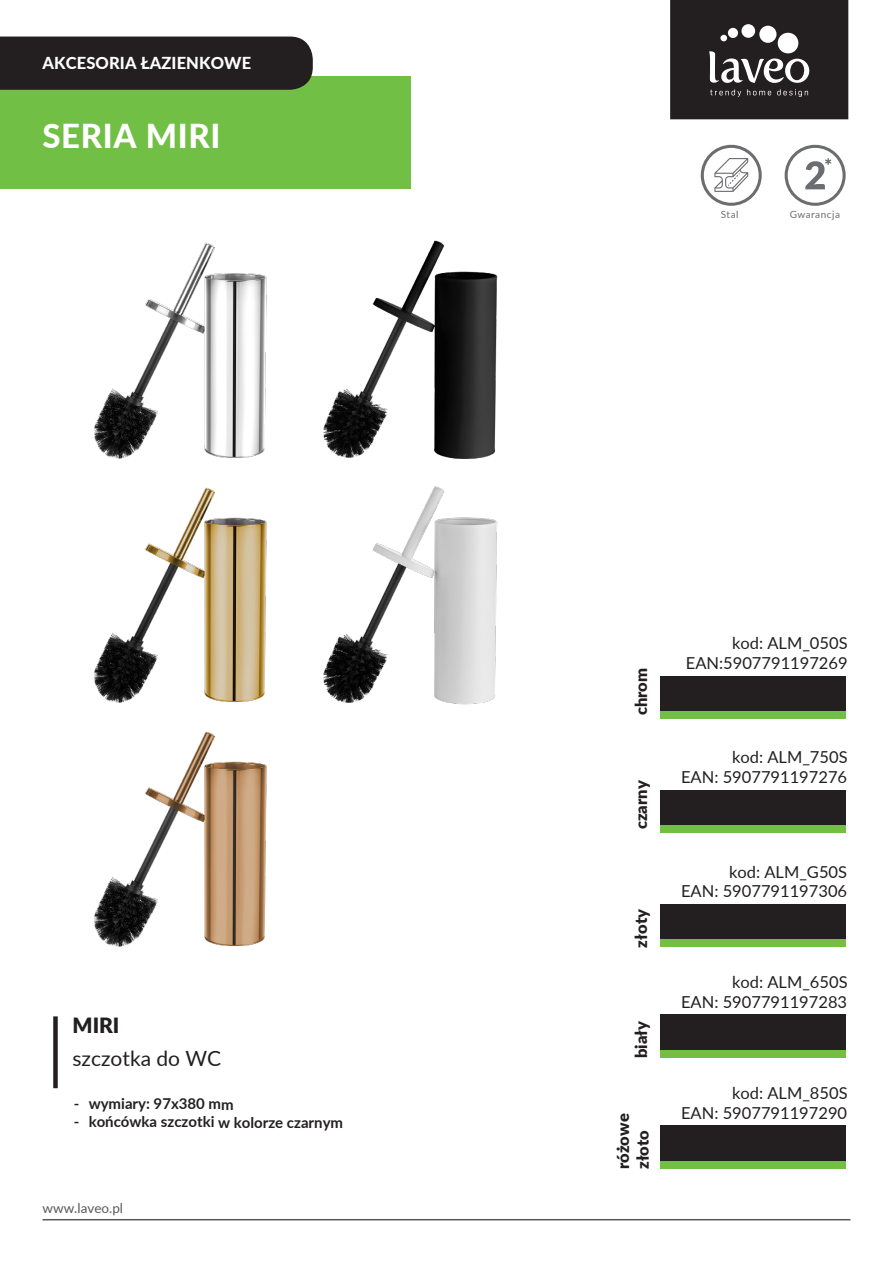
<style>
.page{position:relative;width:893px;height:1263px;background:#fff}
.page>*{position:absolute;margin:0;border:0;box-sizing:border-box;transform-origin:0 0}
.t1{font:800 33px "Lato";letter-spacing:.02em;color:#fff}
.t2{font:21px "Lato";color:#231f20}
.t3{font:900 21px "Lato";color:#231f20}
.t4{font:16.5px/19.8px "Lato";color:#231f20;text-align:right}
.t5{font:900 16.5px/19.8px "Lato";color:#231f20}
.t6{font:800 16.5px "Lato";letter-spacing:.005em;color:#fff}
.t7{font:700 15px "Lato";color:#231f20}
.t8{font:13.5px "Lato";color:#57585a}
.t9{font:10.05px "Lato";letter-spacing:.055em;color:#6c6d70}
</style>
<div class="page">
<div style="left:660px;top:790px;width:186px;height:35px;background:#231f20"></div>
<div style="left:660px;top:825px;width:186px;height:8px;background:#71bf44"></div>
<div style="left:660px;top:904px;width:186px;height:35px;background:#231f20"></div>
<div style="left:660px;top:939px;width:186px;height:8px;background:#71bf44"></div>
<div style="left:53px;top:1016px;width:5px;height:72px;background:#231f20"></div>
<div style="left:660px;top:676px;width:186px;height:35px;background:#231f20"></div>
<div style="left:660px;top:711px;width:186px;height:8px;background:#71bf44"></div>
<div style="left:660px;top:1015px;width:186px;height:35px;background:#231f20"></div>
<div style="left:660px;top:1050px;width:186px;height:8px;background:#71bf44"></div>
<svg style="left:670px;top:0;width:178px;height:119px;background:#383435"></svg>
<div style="left:0;top:76px;width:411px;height:113px;background:#71bf44"></div>
<div style="left:0;top:37px;width:313px;height:53px;background:#231f20"></div>
<svg style="left:701px;top:145px;width:61px;height:61px"></svg>
<svg style="left:785px;top:145px;width:61px;height:61px"></svg>
<div style="left:660px;top:1126px;width:186px;height:35px;background:#231f20"></div>
<div style="left:660px;top:1161px;width:186px;height:7px;background:#71bf44"></div>
<img style="left:323px;top:240px;width:175px;height:219px">
<img style="left:94px;top:487px;width:173px;height:216px">
<img style="left:94px;top:242px;width:173px;height:217px">
<img style="left:94px;top:731px;width:173px;height:216px">
<img style="left:323px;top:486px;width:175px;height:219px">
<hr style="left:43px;top:1219px;width:807px;height:1px;background:#57585a">
<p class="t6" style="left:43px;top:51px;width:210px">AKCESORIA ŁAZIENKOWE</p>
<h1 class="t1" style="left:43px;top:111px;width:179px">SERIA MIRI</h1>
<p class="t3" style="left:72px;top:1010px;width:49px">MIRI</p>
<p class="t2" style="left:72px;top:1044px;width:150px">szczotka do WC</p>
<p class="t7" style="left:74px;top:1093px;width:162px">- wymiary: 97x380 mm</p>
<p class="t7" style="left:74px;top:1111px;width:271px">- końcówka szczotki w kolorze czarnym</p>
<p class="t8" style="left:43px;top:1198px;width:82px">www.laveo.pl</p>
<p class="t9" style="left:721px;top:207px;width:19px">Stal</p>
<p class="t9" style="left:790px;top:207px;width:52px">Gwarancja</p>
<p class="t5" style="left:630px;top:715px;width:49px;rotate:-90deg">chrom</p>
<p class="t5" style="left:630px;top:829px;width:50px;rotate:-90deg">czarny</p>
<p class="t5" style="left:630px;top:947px;width:40px;rotate:-90deg">złoty</p>
<p class="t5" style="left:630px;top:1058px;width:39px;rotate:-90deg">biały</p>
<p class="t5" style="left:612px;top:1169px;width:57px;rotate:-90deg">różowe złoto</p>
<p class="t4" style="left:686px;top:632px;width:163px">kod: ALM_050S<br>EAN:5907791197269</p>
<p class="t4" style="left:681px;top:746px;width:168px">kod: ALM_750S<br>EAN: 5907791197276</p>
<p class="t4" style="left:681px;top:861px;width:168px">kod: ALM_G50S<br>EAN: 5907791197306</p>
<p class="t4" style="left:681px;top:972px;width:168px">kod: ALM_650S<br>EAN: 5907791197283</p>
<p class="t4" style="left:681px;top:1082px;width:168px">kod: ALM_850S<br>EAN: 5907791197290</p>
</div>
